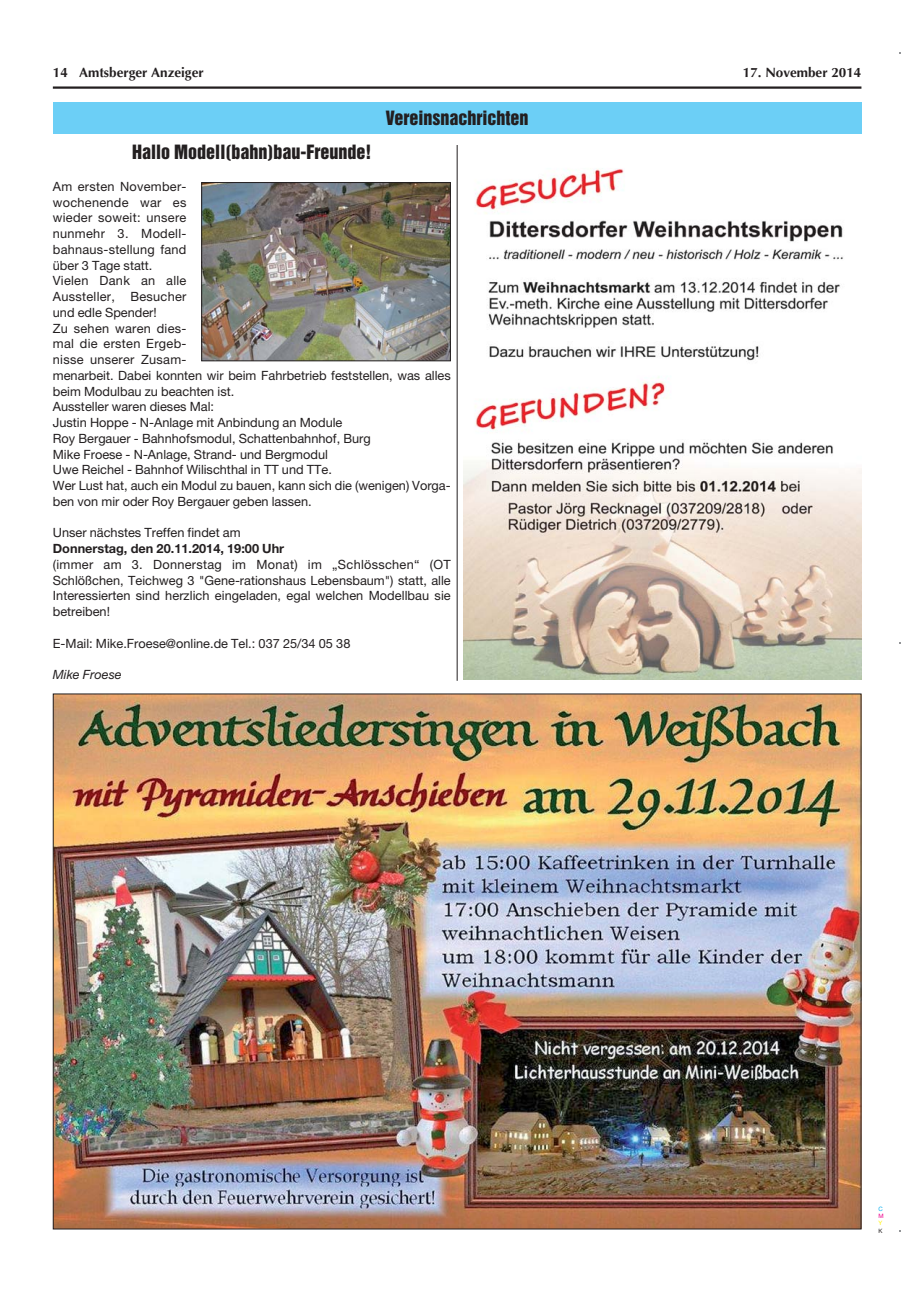
<style>
.page{position:relative;width:915px;height:1297px;background:#fff}
.page>*{position:absolute;margin:0;border:0;box-sizing:border-box;transform-origin:0 0}
.t1{font:18px "Helvetica Inserat";color:#231f20}
.t2{font:700 13.5px "Optima";color:#231f20}
.t3{font:12.75px/15.8px "Helvetica Neue";color:#231f20}
.t4{font:700 12.75px "Helvetica Neue";color:#231f20}
.t5{font:italic 12.75px "Helvetica Neue";color:#231f20}
.t6{font:6px "Helvetica Neue";color:#00adef}
.t7{font:6px "Helvetica Neue";color:#ec008c}
.t8{font:6px "Helvetica Neue";color:#fff200}
.t9{font:6px "Helvetica Neue";color:#231f20}
</style>
<div class="page">
<hr style="left:53px;top:86px;width:808px;height:3px;background:#231f20">
<div style="left:53px;top:102px;width:808px;height:32px;background:#6ccff6"></div>
<img style="left:55px;top:695px;width:804px;height:532px">
<hr style="left:456px;top:145px;width:1px;height:536px;background:#231f20">
<img style="left:463px;top:168px;width:398px;height:511px">
<img style="left:203px;top:184px;width:245px;height:175px">
<div style="left:201px;top:182px;width:249px;height:179px;border:1px solid #231f20"></div>
<p class="t2" style="left:53px;top:67px;width:152px">14 Amtsberger Anzeiger</p>
<p class="t2" style="left:742px;top:67px;width:120px">17. November 2014</p>
<h1 class="t1" style="left:386px;top:110px;width:144px">Vereinsnachrichten</h1>
<h1 class="t1" style="left:132px;top:145px;width:241px">Hallo Modell(bahn)bau-Freunde!</h1>
<p class="t3" style="left:53px;top:180px;width:399px">Am ersten November-<br>wochenende war es<br>wieder soweit: unsere<br>nunmehr 3. Modell-<br>bahnaus-stellung fand<br>über 3 Tage statt.<br>Vielen Dank an alle<br>Aussteller, Besucher<br>und edle Spender!<br>Zu sehen waren dies-<br>mal die ersten Ergeb-<br>nisse unserer Zusam-<br>menarbeit. Dabei konnten wir beim Fahrbetrieb feststellen, was alles beim Modulbau zu beachten ist.<br>Aussteller waren dieses Mal:<br>Justin Hoppe - N-Anlage mit Anbindung an Module<br>Roy Bergauer - Bahnhofsmodul, Schattenbahnhof, Burg<br>Mike Froese - N-Anlage, Strand- und Bergmodul<br>Uwe Reichel - Bahnhof Wilischthal in TT und TTe.<br>Wer Lust hat, auch ein Modul zu bauen, kann sich die (wenigen) Vorga&shy;ben von mir oder Roy Bergauer geben lassen.</p>
<p class="t3" style="left:53px;top:526px;width:189px">Unser nächstes Treffen findet am</p>
<p class="t4" style="left:53px;top:544px;width:233px">Donnerstag, den 20.11.2014, 19:00 Uhr</p>
<p class="t3" style="left:53px;top:558px;width:399px;text-align:justify">(immer am 3. Donnerstag im Monat) im „Schlösschen“ (OT Schlößchen, Teichweg 3 "Gene-rationshaus Lebensbaum") statt, alle Interessierten sind herzlich eingeladen, egal welchen Modellbau sie betreiben!</p>
<p class="t3" style="left:53px;top:636px;width:299px">E-Mail: Mike.Froese@online.de Tel.: 037 25/34 05 38</p>
<p class="t5" style="left:53px;top:670px;width:70px">Mike Froese</p>
<p class="t6" style="left:878px;top:1207px;width:6px">C</p>
<p class="t7" style="left:878px;top:1214px;width:7px">M</p>
<p class="t8" style="left:878px;top:1221px;width:5px">Y</p>
<p class="t9" style="left:878px;top:1228px;width:6px">K</p>
</div>
